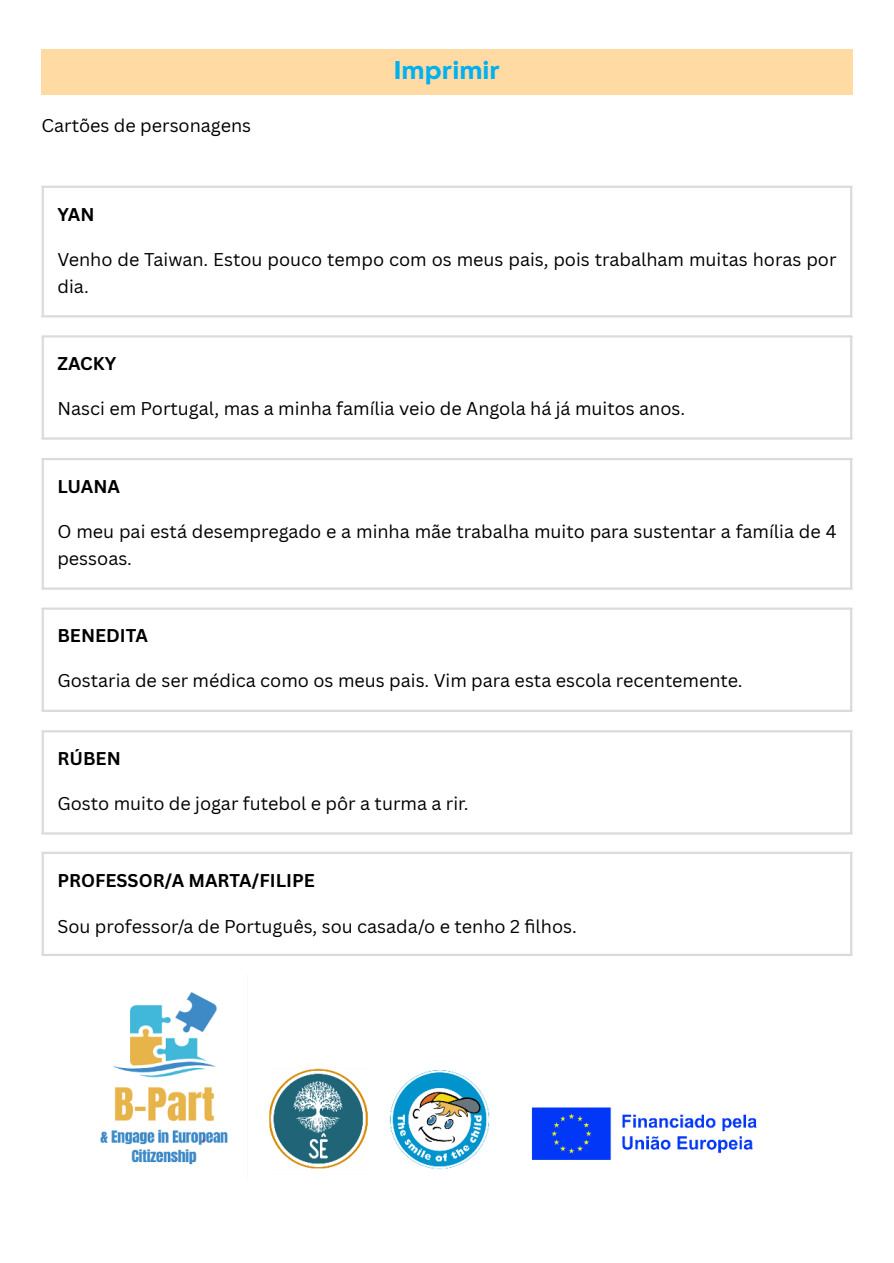
<style>
.page{position:relative;width:894px;height:1263px;background:#fff}
.page>*{position:absolute;margin:0;border:0;box-sizing:border-box;transform-origin:0 0}
.t1{font:700 24px "Nourd";color:#00b0f0}
.t2{font:18px/27px "Canva Sans";color:#000}
.t3{font:700 18px "Canva Sans";color:#000}
</style>
<div class="page">
<div style="left:42px;top:50px;width:810px;height:44px;background:#ffdaa2"></div>
<hr style="left:42px;top:188px;width:2px;height:127px;background:#dbdbdb">
<hr style="left:849px;top:188px;width:3px;height:127px;background:#dbdbdb">
<hr style="left:42px;top:186px;width:810px;height:2px;background:#dbdbdb">
<hr style="left:42px;top:315px;width:810px;height:2px;background:#dbdbdb">
<hr style="left:42px;top:338px;width:2px;height:99px;background:#dbdbdb">
<hr style="left:849px;top:338px;width:3px;height:99px;background:#dbdbdb">
<hr style="left:42px;top:335px;width:810px;height:3px;background:#dbdbdb">
<hr style="left:42px;top:437px;width:810px;height:3px;background:#dbdbdb">
<hr style="left:42px;top:460px;width:2px;height:127px;background:#dbdbdb">
<hr style="left:849px;top:460px;width:3px;height:127px;background:#dbdbdb">
<hr style="left:42px;top:458px;width:810px;height:2px;background:#dbdbdb">
<hr style="left:42px;top:587px;width:810px;height:3px;background:#dbdbdb">
<hr style="left:42px;top:610px;width:2px;height:100px;background:#dbdbdb">
<hr style="left:849px;top:610px;width:3px;height:100px;background:#dbdbdb">
<hr style="left:42px;top:608px;width:810px;height:2px;background:#dbdbdb">
<hr style="left:42px;top:710px;width:810px;height:2px;background:#dbdbdb">
<hr style="left:42px;top:732px;width:2px;height:100px;background:#dbdbdb">
<hr style="left:849px;top:732px;width:3px;height:100px;background:#dbdbdb">
<hr style="left:42px;top:730px;width:810px;height:2px;background:#dbdbdb">
<hr style="left:42px;top:832px;width:810px;height:3px;background:#dbdbdb">
<hr style="left:42px;top:854px;width:2px;height:100px;background:#dbdbdb">
<hr style="left:849px;top:854px;width:3px;height:100px;background:#dbdbdb">
<hr style="left:42px;top:852px;width:810px;height:2px;background:#dbdbdb">
<hr style="left:42px;top:954px;width:810px;height:2px;background:#dbdbdb">
<img style="left:100px;top:992px;width:657px;height:178px">
<p class="t2" style="left:42px;top:111px;width:211px">Cartões de personagens</p>
<p class="t1" style="left:393px;top:55px;width:108px">Imprimir</p>
<h1 class="t3" style="left:57px;top:201px;width:39px">YAN</h1>
<p class="t2" style="left:57px;top:245px;width:780px">Venho de Taiwan. Estou pouco tempo com os meus pais, pois trabalham muitas horas por dia.</p>
<h1 class="t3" style="left:57px;top:351px;width:60px">ZACKY</h1>
<p class="t2" style="left:57px;top:395px;width:629px">Nasci em Portugal, mas a minha família veio de Angola há já muitos anos.</p>
<h1 class="t3" style="left:57px;top:474px;width:64px">LUANA</h1>
<p class="t2" style="left:57px;top:517px;width:780px">O meu pai está desempregado e a minha mãe trabalha muito para sustentar a família de 4 pessoas.</p>
<h1 class="t3" style="left:57px;top:623px;width:92px">BENEDITA</h1>
<p class="t2" style="left:57px;top:667px;width:686px">Gostaria de ser médica como os meus pais. Vim para esta escola recentemente.</p>
<h1 class="t3" style="left:57px;top:746px;width:65px">RÚBEN</h1>
<p class="t2" style="left:57px;top:790px;width:412px">Gosto muito de jogar futebol e pôr a turma a rir.</p>
<h1 class="t3" style="left:57px;top:867px;width:259px">PROFESSOR/A MARTA/FILIPE</h1>
<p class="t2" style="left:57px;top:912px;width:520px">Sou professor/a de Português, sou casada/o e tenho 2 fi lhos.</p>
</div>
